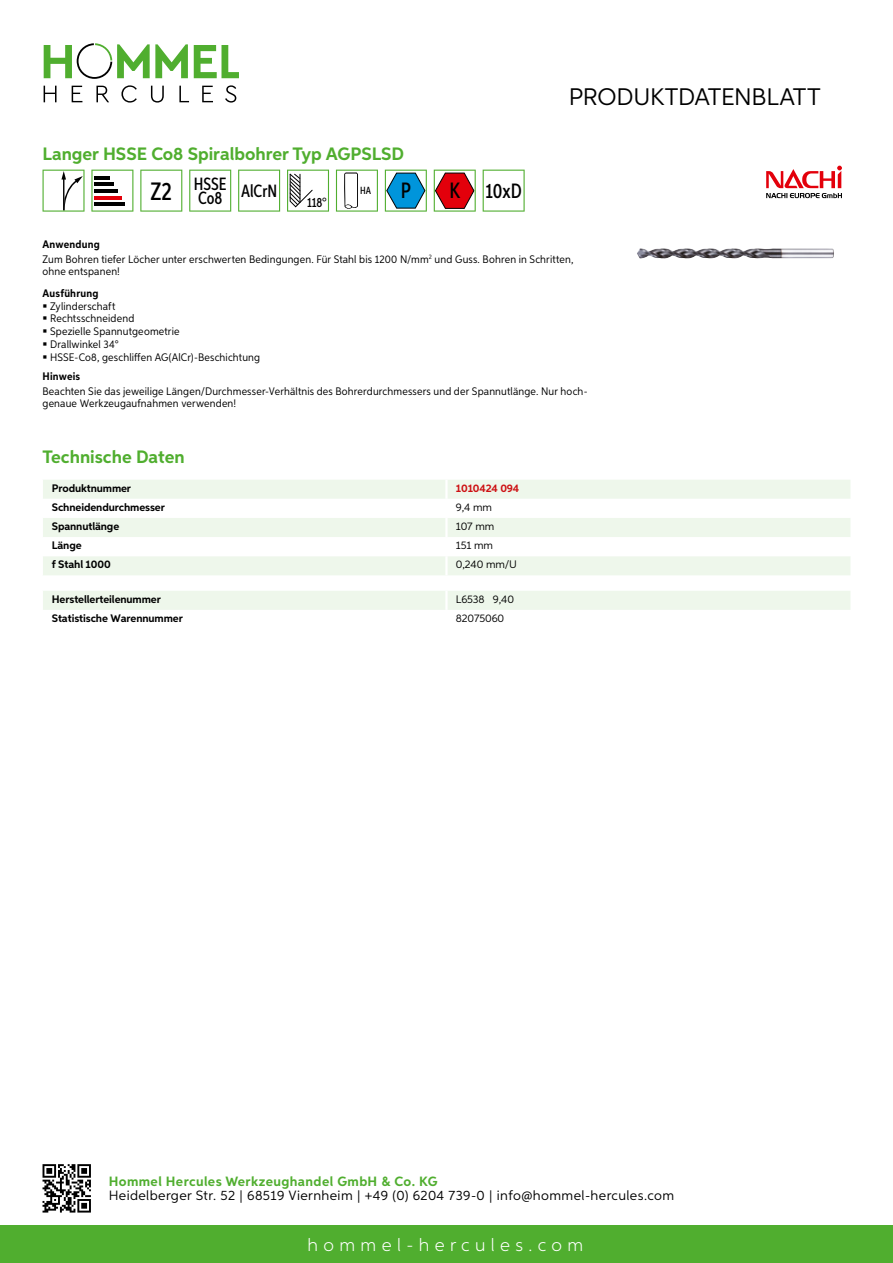
<style>
.page{position:relative;width:893px;height:1263px;background:#fff}
.page>*{position:absolute;margin:0;border:0;box-sizing:border-box;transform-origin:0 0}
.t1{font:24px "Aspira";letter-spacing:-.01em;color:#000}
.t2{font:500 22.2px "Aspira XX Nar";color:#000}
.t3{font:500 20.7px "Aspira XX Nar";color:#000}
.t4{font:700 18px "Aspira";color:#50ae2f}
.t5{font:300 18px "Aspira";letter-spacing:.3em;color:#fff}
.t6{font:500 17.85px "Aspira XX Nar";color:#000}
.t7{font:13.5px "Aspira";letter-spacing:.03em;color:#000}
.t8{font:700 13.5px "Aspira";letter-spacing:.03em;color:#50ae2f}
.t9{font:500 13.35px "Aspira XX Nar";color:#000}
.t10{font:10.95px/12.8px "Aspira Nar";letter-spacing:.015em;color:#000}
.t11{font:700 10.95px "Aspira";letter-spacing:-.01em;color:#000}
.t12{font:10.95px "Aspira";letter-spacing:-.01em;color:#000}
.t13{font:700 10.95px "Aspira Nar";letter-spacing:.02em;color:#000}
.t14{font:700 10.95px "Aspira";letter-spacing:-.01em;color:#cd1013}
.t15{font:500 10.35px "Aspira XX Nar";color:#000}
.s1{font-size:25.2px}
.s2{font-size:22.2px}
.s3{font-weight:700}
</style>
<div class="page">
<div style="left:0;top:1226px;width:893px;height:37px;background:#50ae2f"></div>
<svg style="left:43px;top:1164px;width:48px;height:48px"></svg>
<svg style="left:194px;top:45px;width:45px;height:33px"></svg>
<svg style="left:44px;top:43px;width:144px;height:36px"></svg>
<svg style="left:44px;top:86px;width:13px;height:16px"></svg>
<svg style="left:72px;top:86px;width:10px;height:16px"></svg>
<svg style="left:96px;top:86px;width:13px;height:16px"></svg>
<svg style="left:121px;top:85px;width:16px;height:18px"></svg>
<svg style="left:151px;top:86px;width:13px;height:17px"></svg>
<svg style="left:179px;top:86px;width:10px;height:16px"></svg>
<svg style="left:202px;top:86px;width:11px;height:16px"></svg>
<svg style="left:225px;top:85px;width:11px;height:18px"></svg>
<div style="left:43px;top:480px;width:807px;height:95px;background:#eef7eb"></div>
<svg style="left:43px;top:499px;width:807px;height:57px"></svg>
<hr style="left:445px;top:480px;width:3px;height:19px;background:#fff">
<hr style="left:445px;top:499px;width:3px;height:19px;background:#fff">
<hr style="left:445px;top:518px;width:3px;height:19px;background:#fff">
<hr style="left:445px;top:537px;width:3px;height:19px;background:#fff">
<hr style="left:445px;top:556px;width:3px;height:19px;background:#fff">
<div style="left:43px;top:591px;width:807px;height:19px;background:#eef7eb"></div>
<svg style="left:43px;top:170px;width:42px;height:42px"></svg>
<svg style="left:91px;top:170px;width:42px;height:42px"></svg>
<hr style="left:94px;top:176px;width:16px;height:3px;background:#000">
<hr style="left:94px;top:183px;width:20px;height:3px;background:#000">
<hr style="left:94px;top:189px;width:24px;height:3px;background:#000">
<hr style="left:94px;top:196px;width:27px;height:3px;background:#e3000b">
<hr style="left:94px;top:203px;width:31px;height:3px;background:#000">
<svg style="left:140px;top:170px;width:42px;height:42px"></svg>
<svg style="left:189px;top:170px;width:42px;height:42px"></svg>
<svg style="left:238px;top:170px;width:42px;height:42px"></svg>
<svg style="left:287px;top:170px;width:42px;height:42px"></svg>
<svg style="left:336px;top:170px;width:42px;height:42px"></svg>
<svg style="left:385px;top:170px;width:42px;height:42px"></svg>
<svg style="left:434px;top:170px;width:42px;height:42px"></svg>
<svg style="left:483px;top:170px;width:42px;height:42px"></svg>
<img style="left:637px;top:248px;width:197px;height:10px">
<svg style="left:766px;top:166px;width:76px;height:32px"></svg>
<h3 class="t4" style="left:43px;top:142px;width:363px">Langer HSSE Co8 Spiralbohrer Typ AGPSLSD</h3>
<h3 class="t6" style="left:151px;top:173px;width:77px"><span class="s1">Z2</span> HSSE</h3>
<h3 class="t6" style="left:198px;top:180px;width:80px">Co8 AlCrN</h3>
<p class="t9" style="left:307px;top:195px;width:21px">118°</p>
<p class="t15" style="left:360px;top:185px;width:12px">HA</p>
<h2 class="t2" style="left:401px;top:177px;width:12px">P</h2>
<h3 class="t3" style="left:449px;top:178px;width:74px"><span class="s2">K</span> 10xD</h3>
<h1 class="t1" style="left:569px;top:82px;width:253px">Produktdatenblatt</h1>
<p class="t10" style="left:43px;top:236px;width:533px;line-height:15.1px"><span class="s3">Anwendung<br></span>Zum Bohren tiefer Löcher unter erschwerten Bedingungen. Für Stahl bis 1200 N/mm<sup>2</sup> und Guss. Bohren in Schritten,</p>
<p class="t10" style="left:43px;top:264px;width:79px">ohne entspanen!</p>
<p class="t13" style="left:43px;top:286px;width:58px">Ausführung</p>
<p class="t10" style="left:50px;top:299px;width:211px">Zylinderschaft<br>Rechtsschneidend<br>Spezielle Spannutgeometrie<br>Drallwinkel 34°<br>HSSE-Co8, geschliffen AG(AlCr)-Beschichtung</p>
<p class="t13" style="left:43px;top:369px;width:39px">Hinweis</p>
<p class="t10" style="left:43px;top:385px;width:547px;line-height:12px">Beachten Sie das jeweilige Längen/Durchmesser-Verhältnis des Bohrerdurchmessers und der Spannutlänge. Nur hoch&shy;genaue Werkzeugaufnahmen verwenden!</p>
<h3 class="t4" style="left:43px;top:445px;width:144px">Technische Daten</h3>
<p class="t11" style="left:52px;top:481px;width:81px">Produktnummer</p>
<p class="t14" style="left:456px;top:481px;width:65px">1010424 094</p>
<p class="t11" style="left:52px;top:500px;width:115px">Schneidendurchmesser</p>
<p class="t12" style="left:456px;top:500px;width:38px">9,4 mm</p>
<p class="t11" style="left:52px;top:519px;width:69px">Spannutlänge</p>
<p class="t12" style="left:456px;top:519px;width:40px">107 mm</p>
<p class="t11" style="left:52px;top:538px;width:31px">Länge</p>
<p class="t12" style="left:456px;top:539px;width:39px">151 mm</p>
<p class="t11" style="left:52px;top:558px;width:60px">f Stahl 1000</p>
<p class="t12" style="left:456px;top:558px;width:61px">0,240 mm/U</p>
<p class="t11" style="left:52px;top:592px;width:111px">Herstellerteilenummer</p>
<p class="t12" style="left:456px;top:592px;width:60px">L6538 9,40</p>
<p class="t11" style="left:52px;top:611px;width:132px">Statistische Warennummer</p>
<p class="t12" style="left:456px;top:611px;width:50px">82075060</p>
<p class="t8" style="left:109px;top:1172px;width:330px">Hommel Hercules Werkzeughandel GmbH &amp; Co. KG</p>
<p class="t7" style="left:109px;top:1187px;width:567px">Heidelberger Str. 52 | 68519 Viernheim | +49 (0) 6204 739-0 | info@hommel-hercules.com</p>
<h3 class="t5" style="left:307px;top:1234px;width:277px">hommel-hercules.com</h3>
</div>
